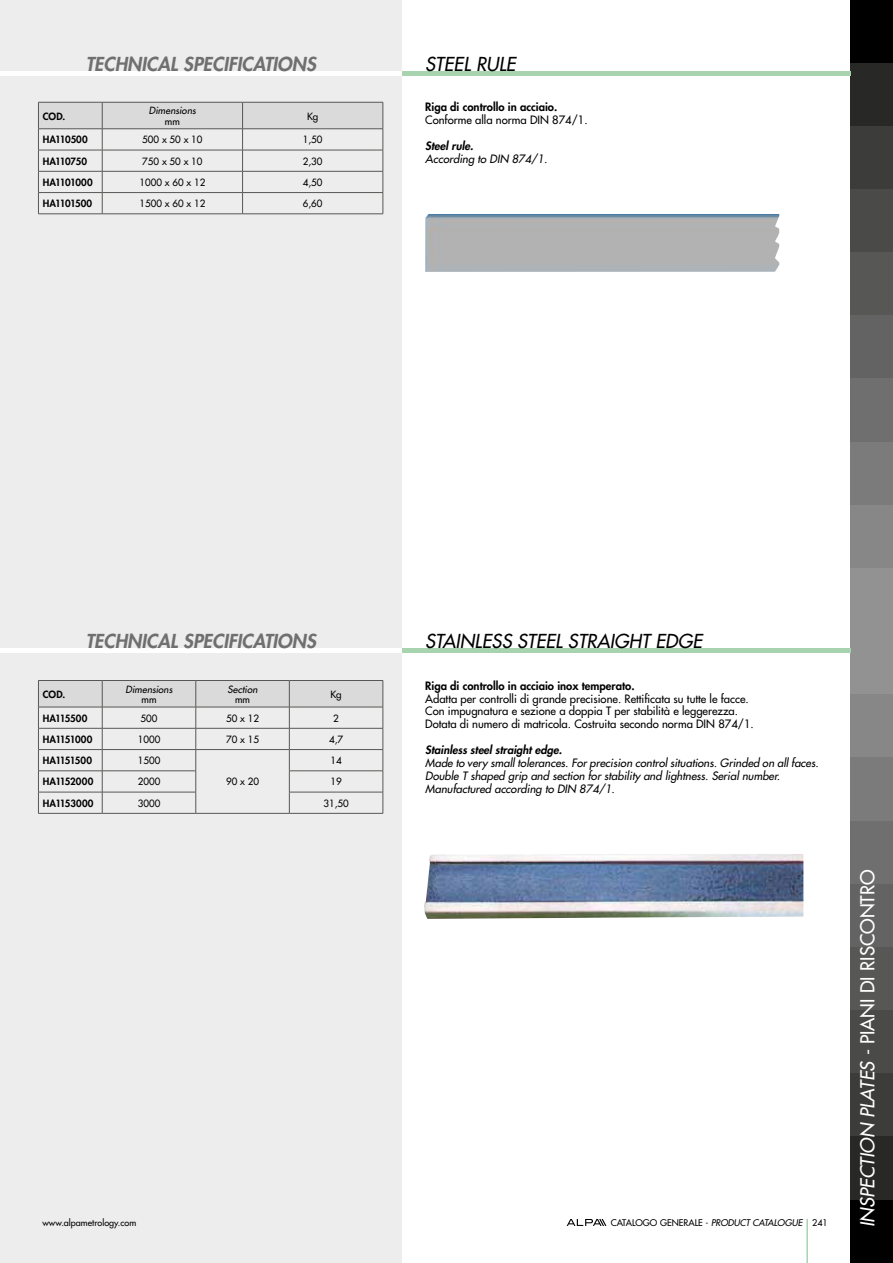
<style>
.page{position:relative;width:893px;height:1263px;background:#fff}
.page>*{position:absolute;margin:0;border:0;box-sizing:border-box;transform-origin:0 0}
.t1{font:italic 800 18.75px "Futura Std";color:#706f6f}
.t2{font:italic 500 18.75px "Futura Std";color:#000}
.t3{font:italic 500 18.75px "Futura Std";color:#fff}
.t4{font:500 11.25px/12.9px "Futura Std";color:#000}
.t5{font:italic 500 11.25px/12.9px "Futura Std";color:#000}
.t6{font:800 11.25px "Futura Std";color:#000}
.t7{font:italic 800 11.25px "Futura Std";color:#000}
.t8{font:500 9.75px "Futura Std";color:#000}
.t9{font:800 9.75px "Futura Std";letter-spacing:-.025em;color:#000}
.t10{font:italic 500 9.75px "Futura Std";letter-spacing:.005em;color:#000}
.t11{font:800 9.75px "Futura Std";letter-spacing:-.05em;color:#000}
.t12{font:800 9.75px "Futura Std";letter-spacing:-.065em;color:#000}
.t13{font:800 9.75px "Futura Std";letter-spacing:.005em;color:#000}
.t14{font:800 9.75px "Futura Std";letter-spacing:-.005em;color:#000}
.t15{font:500 9px "Futura Std";color:#000}
.s1{font-style:italic}
.s2{font-style:normal}
</style>
<div class="page">
<div style="left:0;top:0;width:402px;height:1263px;background:#ededed"></div>
<div style="left:850px;top:0;width:43px;height:63px;background:#000"></div>
<div style="left:850px;top:63px;width:43px;height:63px;background:#282827"></div>
<div style="left:850px;top:126px;width:43px;height:63px;background:#3c3c3b"></div>
<div style="left:850px;top:189px;width:43px;height:64px;background:#4a4a49"></div>
<div style="left:850px;top:253px;width:43px;height:63px;background:#575756"></div>
<div style="left:850px;top:316px;width:43px;height:63px;background:#646363"></div>
<div style="left:850px;top:379px;width:43px;height:63px;background:#706f6f"></div>
<div style="left:850px;top:442px;width:43px;height:63px;background:#7c7b7b"></div>
<div style="left:850px;top:505px;width:43px;height:63px;background:#878787"></div>
<div style="left:850px;top:568px;width:43px;height:63px;background:#929292"></div>
<div style="left:850px;top:631px;width:43px;height:64px;background:#929292"></div>
<div style="left:850px;top:695px;width:43px;height:63px;background:#878787"></div>
<div style="left:850px;top:758px;width:43px;height:63px;background:#7c7b7b"></div>
<div style="left:850px;top:821px;width:43px;height:63px;background:#706f6f"></div>
<div style="left:850px;top:884px;width:43px;height:63px;background:#646363"></div>
<div style="left:850px;top:947px;width:43px;height:63px;background:#575756"></div>
<div style="left:850px;top:1010px;width:43px;height:63px;background:#4a4a49"></div>
<div style="left:850px;top:1073px;width:43px;height:64px;background:#3c3c3b"></div>
<div style="left:850px;top:1137px;width:43px;height:63px;background:#282827"></div>
<div style="left:850px;top:1200px;width:43px;height:63px;background:#000"></div>
<hr style="left:402px;top:71px;width:448px;height:4px;background:#a8d3af">
<hr style="left:0;top:71px;width:402px;height:4px;background:#fff">
<svg style="left:567px;top:1219px;width:39px;height:7px"></svg>
<hr style="left:806px;top:1219px;width:2px;height:44px;background:#a8d3af">
<svg style="left:38px;top:102px;width:346px;height:112px"></svg>
<hr style="left:38px;top:129px;width:64px;height:1px;background:#575756">
<hr style="left:102px;top:129px;width:141px;height:1px;background:#575756">
<hr style="left:243px;top:129px;width:140px;height:1px;background:#575756">
<hr style="left:38px;top:150px;width:64px;height:1px;background:#575756">
<hr style="left:102px;top:150px;width:141px;height:1px;background:#575756">
<hr style="left:243px;top:150px;width:140px;height:1px;background:#575756">
<hr style="left:38px;top:171px;width:64px;height:1px;background:#575756">
<hr style="left:102px;top:171px;width:141px;height:1px;background:#575756">
<hr style="left:243px;top:171px;width:140px;height:1px;background:#575756">
<hr style="left:38px;top:192px;width:64px;height:1px;background:#575756">
<hr style="left:102px;top:192px;width:141px;height:1px;background:#575756">
<hr style="left:243px;top:192px;width:140px;height:1px;background:#575756">
<hr style="left:38px;top:214px;width:64px;height:1px;background:#575756">
<hr style="left:102px;top:214px;width:141px;height:1px;background:#575756">
<hr style="left:243px;top:214px;width:140px;height:1px;background:#575756">
<img style="left:425px;top:214px;width:354px;height:58px">
<svg style="left:38px;top:680px;width:346px;height:133px"></svg>
<hr style="left:38px;top:707px;width:64px;height:1px;background:#575756">
<hr style="left:102px;top:707px;width:94px;height:1px;background:#575756">
<hr style="left:196px;top:707px;width:93px;height:1px;background:#575756">
<hr style="left:289px;top:707px;width:94px;height:1px;background:#575756">
<hr style="left:38px;top:728px;width:64px;height:1px;background:#575756">
<hr style="left:102px;top:728px;width:94px;height:1px;background:#575756">
<hr style="left:196px;top:728px;width:93px;height:1px;background:#575756">
<hr style="left:289px;top:728px;width:94px;height:1px;background:#575756">
<hr style="left:38px;top:749px;width:64px;height:1px;background:#575756">
<hr style="left:102px;top:749px;width:94px;height:1px;background:#575756">
<hr style="left:196px;top:749px;width:93px;height:1px;background:#575756">
<hr style="left:289px;top:749px;width:94px;height:1px;background:#575756">
<hr style="left:38px;top:770px;width:64px;height:1px;background:#575756">
<hr style="left:102px;top:770px;width:94px;height:1px;background:#575756">
<hr style="left:289px;top:770px;width:94px;height:1px;background:#575756">
<hr style="left:38px;top:792px;width:64px;height:1px;background:#575756">
<hr style="left:102px;top:792px;width:94px;height:1px;background:#575756">
<hr style="left:289px;top:792px;width:94px;height:1px;background:#575756">
<hr style="left:38px;top:813px;width:64px;height:1px;background:#575756">
<hr style="left:102px;top:813px;width:94px;height:1px;background:#575756">
<hr style="left:196px;top:813px;width:93px;height:1px;background:#575756">
<hr style="left:289px;top:813px;width:94px;height:1px;background:#575756">
<hr style="left:0;top:648px;width:402px;height:4px;background:#fff">
<hr style="left:402px;top:648px;width:448px;height:4px;background:#a8d3af">
<img style="left:424px;top:854px;width:379px;height:65px">
<h1 class="t1" style="left:86px;top:52px;width:232px">TECHNICAL SPECIFICATIONS</h1>
<h1 class="t2" style="left:425px;top:52px;width:20px">Steel</h1>
<h1 class="t2" style="left:476px;top:52px;width:33px">rule</h1>
<p class="t9" style="left:43px;top:110px;width:24px">COD.</p>
<p class="t10" style="left:149px;top:105px;width:48px">Dimensions</p>
<p class="t8" style="left:165px;top:115px;width:17px">mm</p>
<p class="t8" style="left:307px;top:110px;width:13px">Kg</p>
<p class="t14" style="left:43px;top:134px;width:47px">HA110500</p>
<p class="t8" style="left:142px;top:134px;width:62px">500 x 50 x 10</p>
<p class="t8" style="left:303px;top:134px;width:21px">1,50</p>
<p class="t9" style="left:43px;top:155px;width:46px">HA110750</p>
<p class="t8" style="left:142px;top:155px;width:62px">750 x 50 x 10</p>
<p class="t8" style="left:303px;top:155px;width:21px">2,30</p>
<p class="t9" style="left:43px;top:176px;width:52px">HA1101000</p>
<p class="t8" style="left:139px;top:176px;width:67px">1000 x 60 x 12</p>
<p class="t8" style="left:303px;top:176px;width:21px">4,50</p>
<p class="t11" style="left:43px;top:197px;width:51px">HA1101500</p>
<p class="t8" style="left:139px;top:198px;width:67px">1500 x 60 x 12</p>
<p class="t8" style="left:303px;top:198px;width:21px">6,60</p>
<p class="t6" style="left:425px;top:100px;width:134px">Riga di controllo in acciaio.</p>
<p class="t4" style="left:425px;top:114px;width:164px">Conforme alla norma DIN 874/1.</p>
<p class="t7" style="left:425px;top:139px;width:50px">Steel rule.</p>
<p class="t5" style="left:425px;top:153px;width:124px">According to DIN 874/1.</p>
<h1 class="t1" style="left:86px;top:629px;width:232px">TECHNICAL SPECIFICATIONS</h1>
<h1 class="t2" style="left:425px;top:629px;width:21px">Stainless</h1>
<h1 class="t2" style="left:517px;top:629px;width:10px">steel</h1>
<h1 class="t2" style="left:568px;top:629px;width:101px">straightedge</h1>
<p class="t9" style="left:43px;top:688px;width:24px">COD.</p>
<p class="t10" style="left:126px;top:683px;width:48px">Dimensions</p>
<p class="t8" style="left:141px;top:693px;width:17px">mm</p>
<p class="t10" style="left:228px;top:683px;width:32px">Section</p>
<p class="t8" style="left:235px;top:693px;width:17px">mm</p>
<p class="t8" style="left:331px;top:688px;width:13px">Kg</p>
<p class="t9" style="left:43px;top:712px;width:46px">HA115500</p>
<p class="t8" style="left:141px;top:712px;width:18px">500</p>
<p class="t8" style="left:226px;top:712px;width:34px">50 x 12</p>
<p class="t8" style="left:333px;top:712px;width:7px">2</p>
<p class="t11" style="left:43px;top:733px;width:51px">HA1151000</p>
<p class="t8" style="left:138px;top:733px;width:24px">1000</p>
<p class="t8" style="left:226px;top:733px;width:34px">70 x 15</p>
<p class="t8" style="left:329px;top:733px;width:16px">4,7</p>
<p class="t12" style="left:43px;top:754px;width:51px">HA1151500</p>
<p class="t8" style="left:138px;top:754px;width:24px">1500</p>
<p class="t8" style="left:226px;top:776px;width:34px">90 x 20</p>
<p class="t8" style="left:330px;top:754px;width:13px">14</p>
<p class="t9" style="left:43px;top:776px;width:52px">HA1152000</p>
<p class="t8" style="left:138px;top:776px;width:24px">2000</p>
<p class="t8" style="left:330px;top:776px;width:13px">19</p>
<p class="t13" style="left:43px;top:797px;width:52px">HA1153000</p>
<p class="t8" style="left:138px;top:797px;width:24px">3000</p>
<p class="t8" style="left:323px;top:797px;width:27px">31,50</p>
<p class="t6" style="left:425px;top:678px;width:211px">Riga di controllo in acciaio inox temperato.</p>
<p class="t4" style="left:425px;top:692px;width:330px">Adatta per controlli di grande precisione. Rettificata su tutte le facce.<br>Con impugnatura e sezione a doppia T per stabilità e leggerezza.<br>Dotata di numero di matricola. Costruita secondo norma DIN 874/1.</p>
<p class="t7" style="left:425px;top:743px;width:138px">Stainless steel straight edge.</p>
<p class="t5" style="left:425px;top:757px;width:395px">Made to very small tolerances. For precision control situations. Grinded on all faces.<br>Double T shaped grip and section for stability and lightness. Serial number.<br>Manufactured according to DIN 874/1.</p>
<p class="t15" style="left:43px;top:1217px;width:95px">www.alpametrology.com</p>
<p class="t15" style="left:611px;top:1217px;width:219px">CATALOGO GENERALE - <span class="s1">PRODUCT CATALOGUE</span> 241</p>
<h1 class="t3" style="left:856px;top:1227px;width:359px;rotate:-90deg">INSPECTION PLATES - <span class="s2">PIANI DI RISCONTRO</span></h1>
</div>
